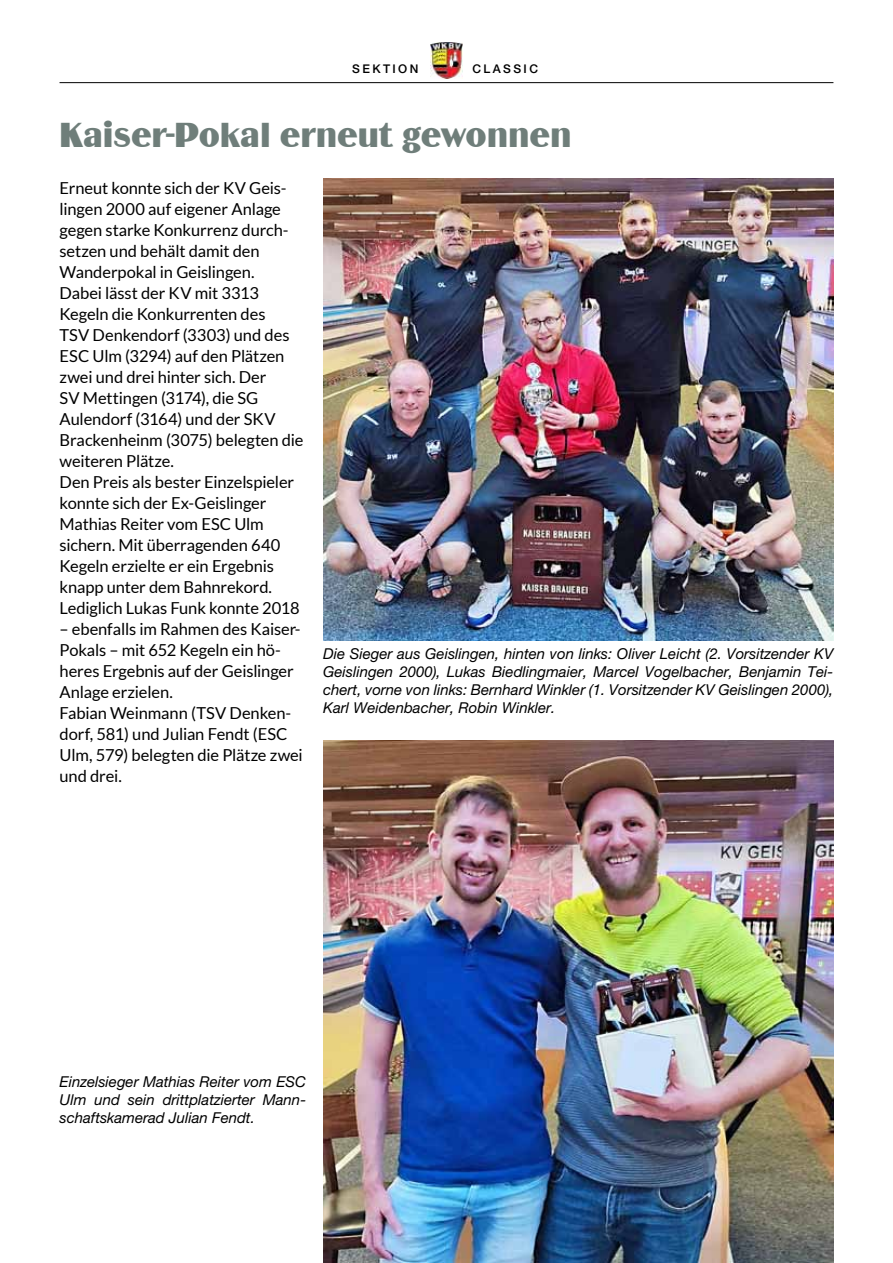
<style>
.page{position:relative;width:893px;height:1263px;background:#fff}
.page>*{position:absolute;margin:0;border:0;box-sizing:border-box;transform-origin:0 0}
.t1{font:36px "Binner D";color:#6f7e7a}
.t2{font:16.5px/21px "Lato";letter-spacing:-.01em;color:#000}
.t3{font:italic 15px/18px "Helvetica Neue LT Pro";color:#000;text-align:justify}
.t4{font:500 12px "Helvetica Neue LT Pro";letter-spacing:.2em;color:#000}
</style>
<div class="page">
<hr style="left:60px;top:82px;width:773px;height:1px;background:#000">
<img style="left:431px;top:43px;width:31px;height:36px">
<img style="left:323px;top:179px;width:510px;height:461px">
<img style="left:323px;top:740px;width:510px;height:523px">
<p class="t4" style="left:352px;top:62px;width:68px">SEKTION</p>
<p class="t4" style="left:472px;top:62px;width:67px">CLASSIC</p>
<h1 class="t1" style="left:60px;top:115px;width:513px">Kaiser-Pokal erneut gewonnen</h1>
<p class="t2" style="left:60px;top:177px;width:246px">Erneut konnte sich der KV Geis&shy;lingen 2000 auf eigener Anlage gegen starke Konkurrenz durch&shy;setzen und behält damit den<br>Wanderpokal in Geislingen.<br>Dabei lässt der KV mit 3313<br>Kegeln die Konkurrenten des<br>TSV Denkendorf (3303) und des<br>ESC Ulm (3294) auf den Plätzen zwei und drei hinter sich. Der<br>SV Mettingen (3174), die SG<br>Aulendorf (3164) und der SKV<br>Brackenheinm (3075) belegten die weiteren Plätze.<br>Den Preis als bester Einzelspieler konnte sich der Ex-Geislinger<br>Mathias Reiter vom ESC Ulm sichern. Mit überragenden 640<br>Kegeln erzielte er ein Ergebnis knapp unter dem Bahnrekord.<br>Lediglich Lukas Funk konnte 2018</p>
<p class="t2" style="left:60px;top:619px;width:245px">– ebenfalls im Rahmen des Kaiser-<br>Pokals – mit 652 Kegeln ein hö&shy;heres Ergebnis auf der Geislinger<br>Anlage erzielen.<br>Fabian Weinmann (TSV Denken&shy;dorf, 581) und Julian Fendt (ESC<br>Ulm, 579) belegten die Plätze zwei und drei.</p>
<p class="t3" style="left:323px;top:644px;width:512px">Die Sieger aus Geislingen, hinten von links: Oliver Leicht (2. Vorsitzender KV Geislingen 2000), Lukas Biedlingmaier, Marcel Vogelbacher, Benjamin Tei&shy;chert, vorne von links: Bernhard Winkler (1. Vorsitzender KV Geislingen 2000), Karl Weidenbacher, Robin Winkler.</p>
<p class="t3" style="left:60px;top:1072px;width:248px">Einzelsieger Mathias Reiter vom ESC Ulm und sein drittplatzierter Mann&shy;schaftskamerad Julian Fendt.</p>
</div>
